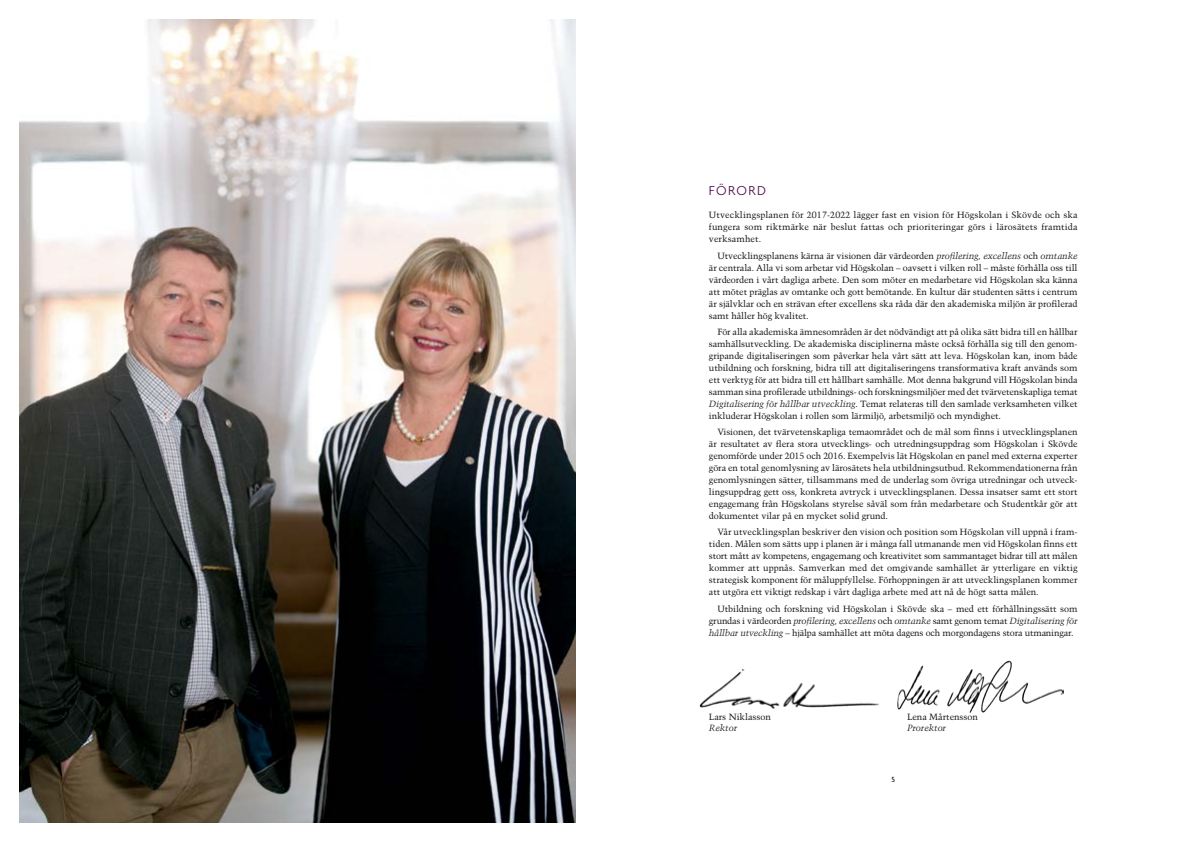
<style>
.page{position:relative;width:1191px;height:842px;background:#fff}
.page>*{position:absolute;margin:0;border:0;box-sizing:border-box;transform-origin:0 0}
.t1{font:300 14px "Agenda";letter-spacing:.1em;color:#4e0f4f}
.t2{font:9px/12px "Trump Mediaeval LT Std";letter-spacing:-.01em;color:#161514;text-align:justify}
.t3{font:italic 9px "Trump Mediaeval LT Std";letter-spacing:-.005em;color:#161514}
.t4{font:500 8px "Agenda";color:#161514}
.s1{font-style:italic}
</style>
<div class="page">
<img style="left:897px;top:660px;width:166px;height:53px">
<img style="left:699px;top:669px;width:180px;height:40px">
<img style="left:20px;top:20px;width:555px;height:802px">
<h1 class="t1" style="left:709px;top:182px;width:59px">FÖRORD</h1>
<p class="t2" style="left:709px;top:209px;width:370px">Utvecklingsplanen för 2017-2022 lägger fast en vision för Högskolan i Skövde och ska fungera som riktmärke när beslut fattas och prioriteringar görs i lärosätets framtida verksamhet.</p>
<p class="t2" style="left:709px;top:249px;width:370px;text-indent:9px">Utvecklingsplanens kärna är visionen där värdeorden <span class="s1">profilering, excellens</span> och <span class="s1">omtanke </span>är centrala. Alla vi som arbetar vid Högskolan – oavsett i vilken roll – måste förhålla oss till värdeorden i vårt dagliga arbete. Den som möter en medarbetare vid Högskolan ska känna att mötet präglas av omtanke och gott bemötande. En kultur där studenten sätts i centrum är självklar och en strävan efter excellens ska råda där den akademiska miljön är profilerad samt håller hög kvalitet.</p>
<p class="t2" style="left:709px;top:326px;width:370px;text-indent:9px">För alla akademiska ämnesområden är det nödvändigt att på olika sätt bidra till en hållbar samhällsutveckling. De akademiska disciplinerna måste också förhålla sig till den genom&shy;gripande digitaliseringen som påverkar hela vårt sätt att leva. Högskolan kan, inom både utbildning och forskning, bidra till att digitaliseringens transformativa kraft används som ett verktyg för att bidra till ett hållbart samhälle. Mot denna bakgrund vill Högskolan binda samman sina profilerade utbildnings- och forskningsmiljöer med det tvärvetenskapliga temat <span class="s1">Digitalisering för hållbar utveckling</span>. Temat relateras till den samlade verksamheten vilket inkluderar Högskolan i rollen som lärmiljö, arbetsmiljö och myndighet.</p>
<p class="t2" style="left:709px;top:426px;width:370px;text-indent:9px">Visionen, det tvärvetenskapliga temaområdet och de mål som finns i utvecklingsplanen är resultatet av flera stora utvecklings- och utredningsuppdrag som Högskolan i Skövde genomförde under 2015 och 2016. Exempelvis lät Högskolan en panel med externa experter göra en total genomlysning av lärosätets hela utbildningsutbud. Rekommendationerna från genomlysningen sätter, tillsammans med de underlag som övriga utredningar och utveck&shy;lingsuppdrag gett oss, konkreta avtryck i utvecklingsplanen. Dessa insatser samt ett stort engagemang från Högskolans styrelse såväl som från medarbetare och Studentkår gör att dokumentet vilar på en mycket solid grund.</p>
<p class="t2" style="left:709px;top:526px;width:370px;text-indent:9px">Vår utvecklingsplan beskriver den vision och position som Högskolan vill uppnå i fram&shy;tiden. Målen som sätts upp i planen är i många fall utmanande men vid Högskolan finns ett stort mått av kompetens, engagemang och kreativitet som sammantaget bidrar till att målen kommer att uppnås. Samverkan med det omgivande samhället är ytterligare en viktig strategisk komponent för måluppfyllelse. Förhoppningen är att utvecklingsplanen kommer att utgöra ett viktigt redskap i vårt dagliga arbete med att nå de högt satta målen.</p>
<p class="t2" style="left:709px;top:602px;width:370px;text-indent:9px">Utbildning och forskning vid Högskolan i Skövde ska – med ett förhållningssätt som grundas i värdeorden <span class="s1">profilering, excellens</span> och <span class="s1">omtanke</span> samt genom temat <span class="s1">Digitalisering för hållbar utveckling</span> – hjälpa samhället att möta dagens och morgondagens stora utmaningar.</p>
<p class="t2" style="left:709px;top:710px;width:63px">Lars Niklasson</p>
<p class="t2" style="left:907px;top:710px;width:72px">Lena Mårtensson</p>
<p class="t3" style="left:709px;top:723px;width:30px">Rektor</p>
<p class="t3" style="left:907px;top:723px;width:41px">Prorektor</p>
<p class="t4" style="left:891px;top:775px;width:5px">5</p>
</div>
